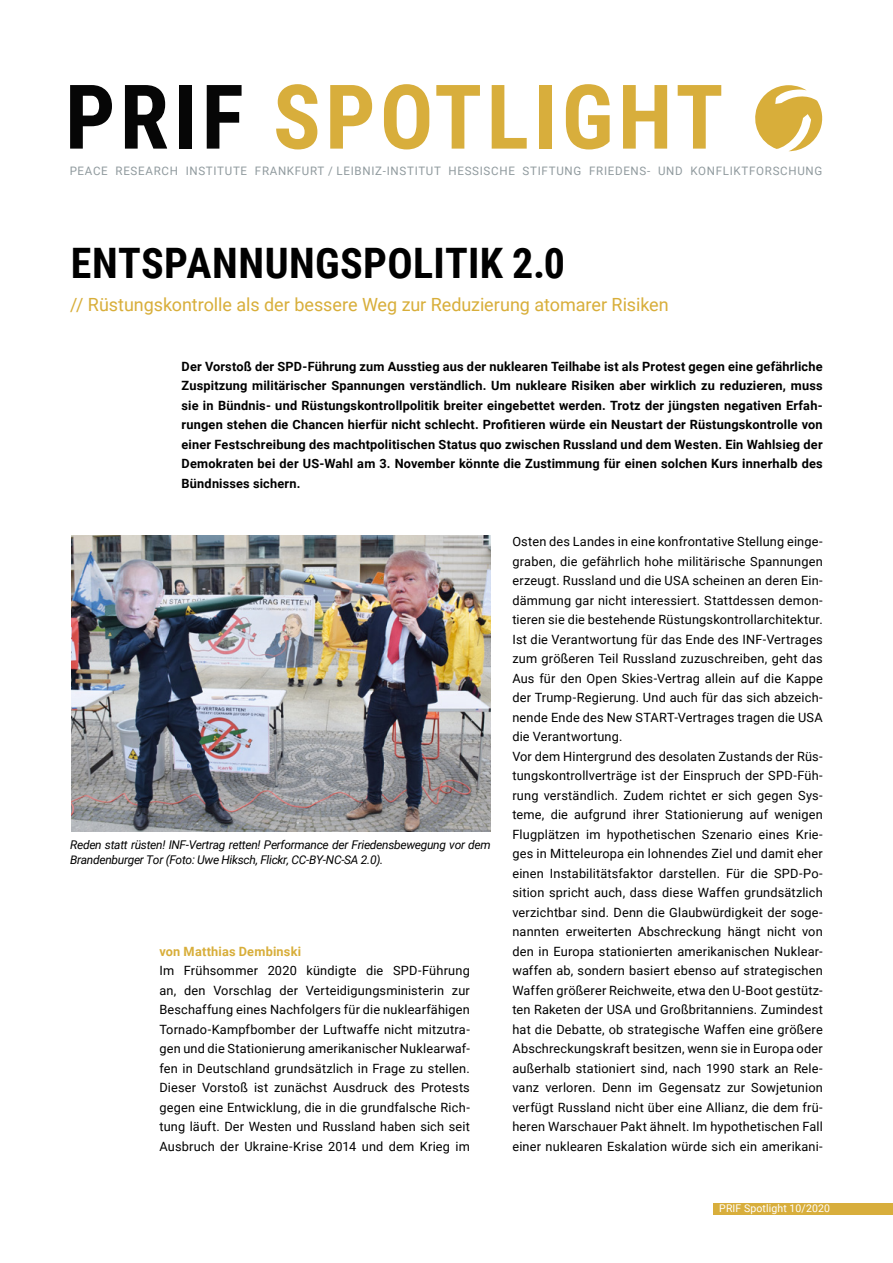
<style>
.page{position:relative;width:893px;height:1263px;background:#fff}
.page>*{position:absolute;margin:0;border:0;box-sizing:border-box;transform-origin:0 0}
.PRIF_Spotlight{font:700 89.4px "Roboto Condensed";letter-spacing:.05em;color:#d8ae3c}
.Titel{font:700 42px "Roboto Condensed";letter-spacing:.01em;color:#000}
.Untertitel{font:18.15px "Roboto";letter-spacing:-.005em;color:#d8ae3a}
.Fließtext{font:12.75px/19.5px "Roboto";letter-spacing:.015em;color:#000;text-align:justify}
.Vorspann{font:700 12.75px/19.5px "Roboto";letter-spacing:.015em;color:#000;text-align:justify}
.Zwischenüberschrift{font:700 12.75px "Roboto";letter-spacing:.015em;color:#d8ae3a}
.t1{font:italic 12px/15px "Roboto";letter-spacing:-.025em;color:#000}
.t2{font:11.7px "Roboto";letter-spacing:.06em;color:#909a9e}
.t3{font:10.65px "Roboto";letter-spacing:.01em;color:#fff}
.s1{color:#060606}
</style>
<div class="page">
<div style="left:713px;top:1203px;width:180px;height:12px;background:#d8ae3c"></div>
<svg style="left:755px;top:85px;width:68px;height:66px"></svg>
<img style="left:71px;top:536px;width:420px;height:295px">
<h1 class="PRIF_Spotlight" style="left:65px;top:54px;width:660px"><span class="s1">PRIF</span> SPOTLIGHT</h1>
<p class="t2" style="left:70px;top:163px;width:754px">PEACE RESEARCH INSTITUTE FRANKFURT / LEIBNIZ-INSTITUT HESSISCHE STIFTUNG FRIEDENS- UND KONFLIKTFORSCHUNG</p>
<h1 class="Titel" style="left:71px;top:233px;width:495px">ENTSPANNUNGSPOLITIK 2.0</h1>
<h1 class="Untertitel" style="left:70px;top:291px;width:600px">// Rüstungskontrolle als der bessere Weg zur Reduzierung atomarer Risiken</h1>
<p class="Vorspann" style="left:182px;top:356px;width:643px">Der Vorstoß der SPD-Führung zum Ausstieg aus der nuklearen Teilhabe ist als Protest gegen eine gefährliche Zuspitzung militärischer Spannungen verständlich. Um nukleare Risiken aber wirklich zu reduzieren, muss sie in Bündnis- und Rüstungskontrollpolitik breiter eingebettet werden. Trotz der jüngsten negativen Erfah&shy;rungen stehen die Chancen hierfür nicht schlecht. Profitieren würde ein Neustart der Rüstungskontrolle von einer Festschreibung des machtpolitischen Status quo zwischen Russland und dem Westen. Ein Wahlsieg der Demokraten bei der US-Wahl am 3. November könnte die Zustimmung für einen solchen Kurs innerhalb des Bündnisses sichern.</p>
<p class="t1" style="left:70px;top:837px;width:422px">Reden statt rüsten! INF-Vertrag retten! Performance der Friedensbewegung vor dem<br>Brandenburger Tor (Foto: Uwe Hiksch, Flickr, CC-BY-NC-SA 2.0).</p>
<h2 class="Zwischenüberschrift" style="left:159px;top:942px;width:143px">von Matthias Dembinski</h2>
<p class="Fließtext" style="left:159px;top:960px;width:312px">Im Frühsommer 2020 kündigte die SPD-Führung an, den Vorschlag der Verteidigungsministerin zur Beschaffung eines Nachfolgers für die nuklearfähigen Tornado-Kampfbomber der Luftwaffe nicht mitzutra&shy;gen und die Stationierung amerikanischer Nuklearwaf&shy;fen in Deutschland grundsätzlich in Frage zu stellen.<br>Dieser Vorstoß ist zunächst Ausdruck des Protests gegen eine Entwicklung, die in die grundfalsche Rich&shy;tung läuft. Der Westen und Russland haben sich seit Ausbruch der Ukraine-Krise 2014 und dem Krieg im</p>
<p class="Fließtext" style="left:512px;top:531px;width:312px">Osten des Landes in eine konfrontative Stellung einge&shy;graben, die gefährlich hohe militärische Spannungen erzeugt. Russland und die USA scheinen an deren Ein&shy;dämmung gar nicht interessiert. Stattdessen demon&shy;tieren sie die bestehende Rüstungskontrollarchitektur.<br>Ist die Verantwortung für das Ende des INF-Vertrages zum größeren Teil Russland zuzuschreiben, geht das Aus für den Open Skies-Vertrag allein auf die Kappe der Trump-Regierung. Und auch für das sich abzeich&shy;nende Ende des New START-Vertrages tragen die USA die Verantwortung.</p>
<p class="Fließtext" style="left:512px;top:746px;width:312px">Vor dem Hintergrund des desolaten Zustands der Rüs&shy;tungskontrollverträge ist der Einspruch der SPD-Füh&shy;rung verständlich. Zudem richtet er sich gegen Sys&shy;teme, die aufgrund ihrer Stationierung auf wenigen Flugplätzen im hypothetischen Szenario eines Krie&shy;ges in Mitteleuropa ein lohnendes Ziel und damit eher einen Instabilitätsfaktor darstellen. Für die SPD-Po&shy;sition spricht auch, dass diese Waffen grundsätzlich verzichtbar sind. Denn die Glaubwürdigkeit der soge&shy;nannten erweiterten Abschreckung hängt nicht von den in Europa stationierten amerikanischen Nuklear&shy;waffen ab, sondern basiert ebenso auf strategischen Waffen größerer Reichweite, etwa den U-Boot gestütz&shy;ten Raketen der USA und Großbritanniens. Zumindest hat die Debatte, ob strategische Waffen eine größere Abschreckungskraft besitzen, wenn sie in Europa oder außerhalb stationiert sind, nach 1990 stark an Rele&shy;vanz verloren. Denn im Gegensatz zur Sowjetunion verfügt Russland nicht über eine Allianz, die dem frü&shy;heren Warschauer Pakt ähnelt. Im hypothetischen Fall einer nuklearen Eskalation würde sich ein amerikani-</p>
<p class="t3" style="left:719px;top:1201px;width:112px">PRIF Spotlight 10/2020</p>
</div>
